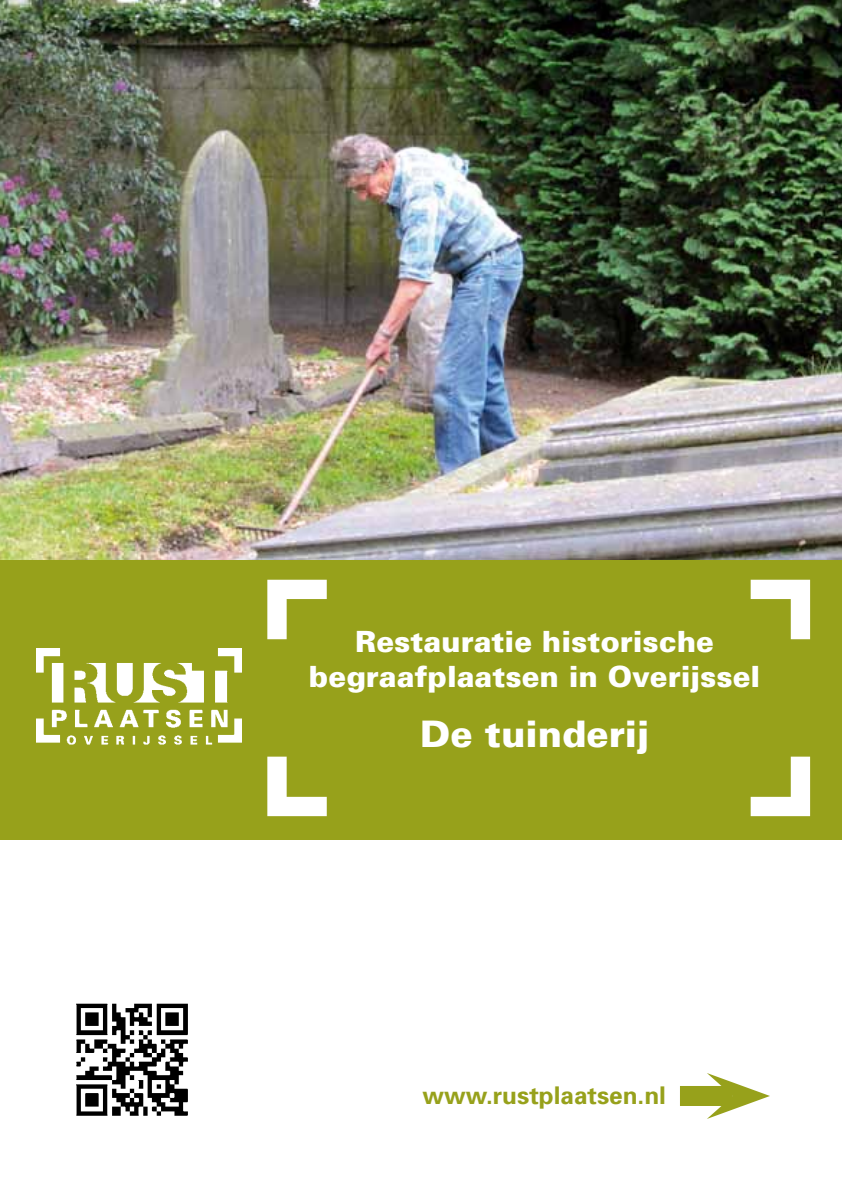
<style>
.page{position:relative;width:842px;height:1191px;background:#fff}
.page>*{position:absolute;margin:0;border:0;box-sizing:border-box;transform-origin:0 0}
.t1{font:900 36.6px "Univers";color:#fff}
.t2{font:900 29.2px/35px "Univers";color:#fff;text-align:center}
.t3{font:700 24.4px "Univers";color:#97a11b}
</style>
<div class="page">
<div style="left:0;top:538px;width:842px;height:301px;background:#97a11b"></div>
<img style="left:76px;top:1003px;width:112px;height:113px">
<svg style="left:267px;top:580px;width:60px;height:59px"></svg>
<svg style="left:267px;top:756px;width:60px;height:60px"></svg>
<svg style="left:751px;top:580px;width:59px;height:59px"></svg>
<svg style="left:751px;top:756px;width:59px;height:60px"></svg>
<img style="left:0;top:0;width:842px;height:559px">
<div style="left:680px;top:1086px;width:53px;height:20px;background:#97a11b"></div>
<svg style="left:707px;top:1073px;width:63px;height:46px"></svg>
<img style="left:36px;top:648px;width:205px;height:97px">
<p class="t2" style="left:309px;top:623px;width:453px">Restauratie historische begraafplaatsen in Overijssel</p>
<p class="t1" style="left:420px;top:711px;width:231px">De tuinderij</p>
<p class="t3" style="left:422px;top:1080px;width:245px">www.rustplaatsen.nl</p>
</div>
